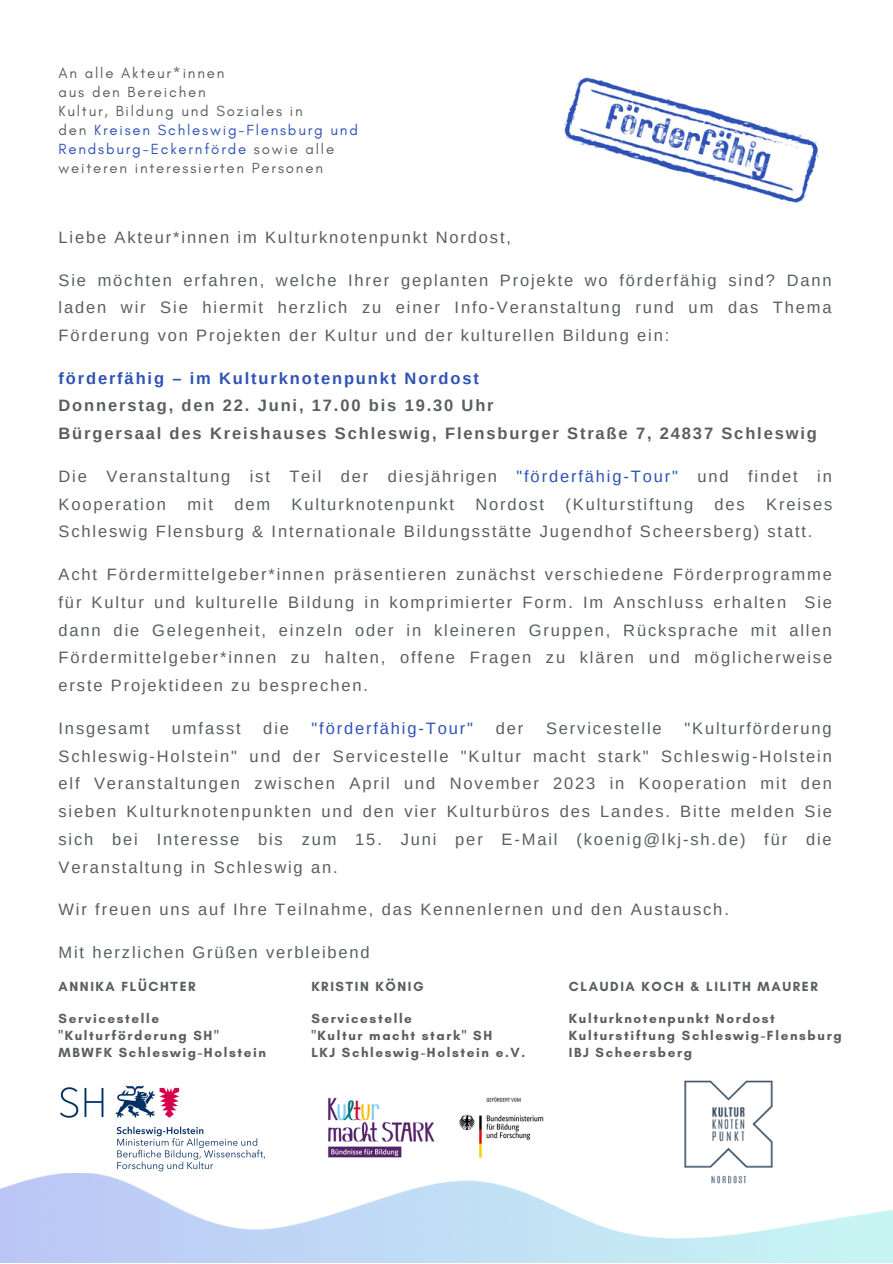
<style>
.page{position:relative;width:893px;height:1264px;background:#fff}
.page>*{position:absolute;margin:0;border:0;box-sizing:border-box;transform-origin:0 0}
.t1{font:16.5px/27.8px "Arimo";letter-spacing:.11em;color:#585f5d;text-align:justify}
.t2{font:700 16.5px/27.8px "Arimo";letter-spacing:.11em;color:#585f5d}
.t3{font:700 16.5px "Arimo";letter-spacing:.115em;color:#2e52b5}
.t4{font:16.5px "Arimo";letter-spacing:.11em;color:#2e52b5}
.t5{font:15px/19px "Glacial Indifference";letter-spacing:.12em;color:#585f5d}
.t6{font:700 13.5px/17px "Glacial Indifference";letter-spacing:.12em;color:#585f5d}
.s1{color:#2e52b5}
</style>
<div class="page">
<img style="left:60px;top:1085px;width:206px;height:87px">
<img style="left:328px;top:1096px;width:216px;height:62px">
<img style="left:0;top:1173px;width:892px;height:89px">
<img style="left:680px;top:1080px;width:96px;height:106px">
<img style="left:564px;top:77px;width:255px;height:126px">
<p class="t5" style="left:59px;top:63px;width:301px">An alle Akteur*innen<br>aus den Bereichen<br>Kultur, Bildung und Soziales in<br>den <span class="s1">Kreisen Schleswig-Flensburg und<br>Rendsburg-Eckernförde</span> sowie alle weiteren interessierten Personen</p>
<p class="t1" style="left:59px;top:223px;width:454px">Liebe Akteur*innen im Kulturknotenpunkt Nordost,</p>
<p class="t1" style="left:59px;top:266px;width:774px">Sie möchten erfahren, welche Ihrer geplanten Projekte wo förderfähig sind? Dann laden wir Sie hiermit herzlich zu einer Info-Veranstaltung rund um das Thema Förderung von Projekten der Kultur und der kulturellen Bildung ein:</p>
<p class="t3" style="left:59px;top:369px;width:422px">förderfähig – im Kulturknotenpunkt Nordost</p>
<p class="t2" style="left:59px;top:392px;width:759px">Donnerstag, den 22. Juni, 17.00 bis 19.30 Uhr<br>Bürgersaal des Kreishauses Schleswig, Flensburger Straße 7, 24837 Schleswig</p>
<p class="t1" style="left:59px;top:462px;width:774px">Die Veranstaltung ist Teil der diesjährigen <span class="s1">"förderfähig-Tour"</span> und findet in<br>Kooperation</p>
<p class="t1" style="left:59px;top:490px;width:775px;text-indent:707px">Kreises<br>Schleswig Flensburg &amp; Internationale Bildungsstätte Jugendhof Scheersberg) statt.</p>
<p class="t1" style="left:59px;top:560px;width:775px">Acht Fördermittelgeber*innen präsentieren zunächst verschiedene Förderprogramme für Kultur und kulturelle Bildung in komprimierter Form. Im Anschluss erhalten Sie dann die Gelegenheit, einzeln oder in kleineren Gruppen, Rücksprache mit allen Fördermittelgeber*innen zu halten, offene Fragen zu klären und möglicherweise erste Projektideen zu besprechen.</p>
<p class="t1" style="left:59px;top:714px;width:92px">Insgesamt</p>
<p class="t1" style="left:172px;top:714px;width:70px">umfasst</p>
<p class="t1" style="left:263px;top:714px;width:27px">die</p>
<p class="t4" style="left:311px;top:719px;width:163px">"förderfähig-Tour"</p>
<p class="t1" style="left:495px;top:714px;width:29px">der</p>
<p class="t1" style="left:546px;top:714px;width:117px">Servicestelle</p>
<p class="t1" style="left:187px;top:490px;width:27px">mit</p>
<p class="t1" style="left:234px;top:490px;width:37px">dem</p>
<p class="t1" style="left:291px;top:490px;width:164px">Kulturknotenpunkt</p>
<p class="t1" style="left:475px;top:490px;width:70px">Nordost</p>
<p class="t1" style="left:565px;top:490px;width:129px">(Kulturstiftung</p>
<p class="t1" style="left:714px;top:490px;width:32px">des</p>
<p class="t1" style="left:59px;top:714px;width:774px;text-indent:626px">"Kulturförderung Schleswig-Holstein" und der Servicestelle "Kultur macht stark" Schleswig-Holstein elf Veranstaltungen zwischen April und November 2023 in Kooperation mit den sieben Kulturknotenpunkten und den vier Kulturbüros des Landes. Bitte melden Sie sich bei Interesse bis zum 15. Juni per E-Mail (koenig@lkj-sh.de) für die Veranstaltung in Schleswig an.</p>
<p class="t1" style="left:59px;top:895px;width:671px">Wir freuen uns auf Ihre Teilnahme, das Kennenlernen und den Austausch.</p>
<p class="t1" style="left:59px;top:938px;width:313px">Mit herzlichen Grüßen verbleibend</p>
<p class="t6" style="left:59px;top:977px;width:139px">ANNIKA FLÜCHTER</p>
<p class="t6" style="left:59px;top:1009px;width:209px">Servicestelle "Kulturförderung SH"<br>MBWFK Schleswig-Holstein</p>
<p class="t6" style="left:311px;top:977px;width:114px">KRISTIN KÖNIG</p>
<p class="t6" style="left:311px;top:1009px;width:215px">Servicestelle<br>"Kultur macht stark" SH<br>LKJ Schleswig-Holstein e.V.</p>
<p class="t6" style="left:569px;top:977px;width:250px">CLAUDIA KOCH &amp; LILITH MAURER</p>
<p class="t6" style="left:569px;top:1009px;width:274px">Kulturknotenpunkt Nordost<br>Kulturstiftung Schleswig-Flensburg<br>IBJ Scheersberg</p>
</div>
